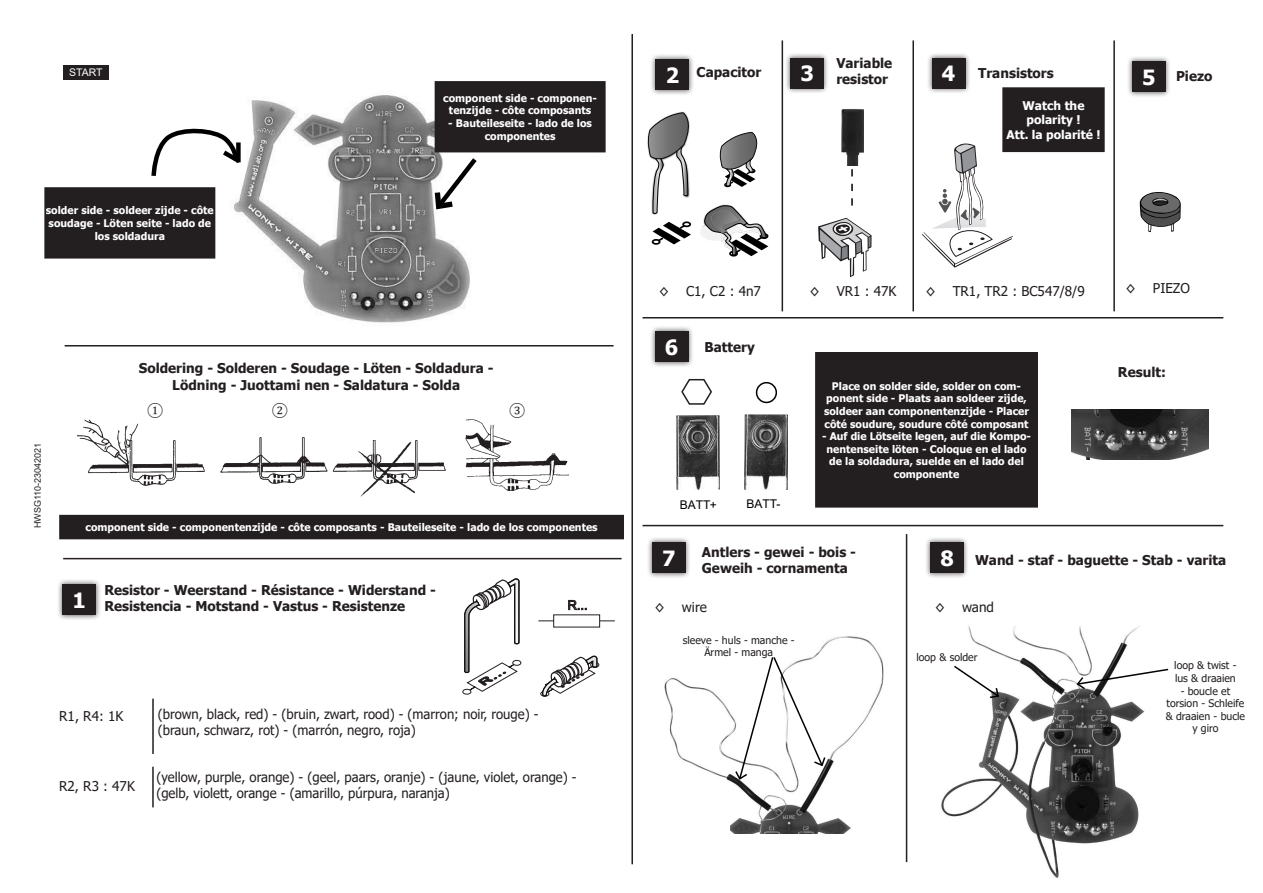
<style>
.page{position:relative;width:1263px;height:893px;background:#fff}
.page>*{position:absolute;margin:0;border:0;box-sizing:border-box;transform-origin:0 0}
.t1{font:700 21px "Tahoma";color:#fff}
.t2{font:700 13.5px/16.2px "Tahoma";color:#231f20}
.t3{font:13.5px/16.2px "Tahoma";color:#231f20}
.t4{font:13.5px "Cambria Math";color:#231f20}
.t5{font:12.9px "Arial";color:#231f20}
.t6{font:700 12px/14.4px "Tahoma";color:#fff;text-align:center}
.t7{font:12px "Arial";color:#000}
.t8{font:700 10.5px/12.6px "Tahoma";color:#fff;text-align:center}
.t9{font:10.5px/12.6px "Tahoma";color:#231f20;text-align:center}
.t10{font:10.5px "Arial";letter-spacing:-.01em;color:#fff}
.t11{font:9px "Arial";color:#231f20}
</style>
<div class="page">
<img style="left:234px;top:91px;width:249px;height:232px">
<hr style="left:65px;top:345px;width:549px;height:1px;background:#231f20">
<div style="left:435px;top:82px;width:170px;height:70px;background:#231f20"></div>
<div style="left:435px;top:81px;width:171px;height:71px;border:2px solid #231f20"></div>
<img style="left:78px;top:419px;width:127px;height:67px">
<img style="left:220px;top:437px;width:99px;height:47px">
<img style="left:319px;top:440px;width:127px;height:57px">
<img style="left:465px;top:419px;width:104px;height:72px">
<div style="left:63px;top:65px;width:45px;height:15px;background:#231f20"></div>
<div style="left:45px;top:188px;width:170px;height:70px;background:#231f20"></div>
<div style="left:44px;top:187px;width:171px;height:72px;border:2px solid #231f20"></div>
<div style="left:60px;top:516px;width:563px;height:23px;background:#231f20"></div>
<div style="left:59px;top:515px;width:565px;height:24px;border:2px solid #231f20"></div>
<svg style="left:432px;top:153px;width:49px;height:60px"></svg>
<svg style="left:151px;top:121px;width:94px;height:59px"></svg>
<div style="left:816px;top:353px;width:221px;height:154px;background:#231f20"></div>
<div style="left:815px;top:352px;width:223px;height:156px;border:2px solid #231f20"></div>
<img style="left:1071px;top:410px;width:137px;height:50px">
<img style="left:664px;top:636px;width:220px;height:197px">
<svg style="left:734px;top:655px;width:93px;height:126px"></svg>
<img style="left:941px;top:626px;width:204px;height:252px">
<svg style="left:952px;top:664px;width:48px;height:35px"></svg>
<svg style="left:1075px;top:668px;width:94px;height:23px"></svg>
<hr style="left:63px;top:558px;width:558px;height:1px;background:#231f20">
<hr style="left:642px;top:317px;width:581px;height:1px;background:#231f20">
<hr style="left:631px;top:34px;width:2px;height:830px;background:#231f20">
<div style="left:1003px;top:88px;width:101px;height:63px;background:#231f20"></div>
<div style="left:1002px;top:87px;width:103px;height:65px;border:2px solid #231f20"></div>
<div style="left:57px;top:578px;width:45px;height:43px;background:#231f20;opacity:.75"></div>
<div style="left:63px;top:584px;width:33px;height:31px;background:#231f20"></div>
<div style="left:650px;top:53px;width:45px;height:43px;background:#231f20;opacity:.75"></div>
<div style="left:656px;top:59px;width:33px;height:31px;background:#231f20"></div>
<div style="left:785px;top:52px;width:44px;height:43px;background:#231f20;opacity:.75"></div>
<div style="left:790px;top:58px;width:34px;height:31px;background:#231f20"></div>
<div style="left:462px;top:689px;width:9px;height:6px;border:1px solid #231f20;border-radius:50%"></div>
<div style="left:512px;top:660px;width:9px;height:6px;border:1px solid #231f20;border-radius:50%"></div>
<div style="left:540px;top:691px;width:9px;height:6px;border:1px solid #231f20;border-radius:50%"></div>
<div style="left:590px;top:662px;width:9px;height:6px;border:1px solid #231f20;border-radius:50%"></div>
<svg style="left:568px;top:600px;width:18px;height:10px"></svg>
<hr style="left:538px;top:620px;width:77px;height:1px;background:#231f20">
<svg style="left:463px;top:578px;width:57px;height:114px"></svg>
<svg style="left:541px;top:655px;width:57px;height:42px"></svg>
<div style="left:554px;top:615px;width:46px;height:12px;background:#fff"></div>
<hr style="left:152px;top:699px;width:2px;height:55px;background:#231f20">
<hr style="left:152px;top:767px;width:2px;height:40px;background:#231f20">
<hr style="left:781px;top:40px;width:2px;height:271px;background:#231f20">
<svg style="left:647px;top:113px;width:121px;height:144px"></svg>
<svg style="left:818px;top:218px;width:53px;height:59px"></svg>
<div style="left:926px;top:52px;width:45px;height:43px;background:#231f20;opacity:.75"></div>
<div style="left:932px;top:58px;width:33px;height:31px;background:#231f20"></div>
<hr style="left:642px;top:525px;width:581px;height:1px;background:#231f20">
<div style="left:1126px;top:55px;width:45px;height:43px;background:#231f20;opacity:.75"></div>
<div style="left:1132px;top:61px;width:33px;height:31px;background:#231f20"></div>
<svg style="left:922px;top:143px;width:91px;height:125px"></svg>
<div style="left:649px;top:326px;width:45px;height:42px;background:#231f20;opacity:.75"></div>
<div style="left:655px;top:331px;width:33px;height:31px;background:#231f20"></div>
<hr style="left:906px;top:534px;width:1px;height:328px;background:#231f20">
<div style="left:646px;top:536px;width:45px;height:43px;background:#231f20;opacity:.75"></div>
<div style="left:652px;top:542px;width:34px;height:31px;background:#231f20"></div>
<img style="left:841px;top:109px;width:23px;height:56px">
<svg style="left:851px;top:169px;width:2px;height:37px"></svg>
<hr style="left:912px;top:40px;width:2px;height:271px;background:#231f20">
<svg style="left:1140px;top:192px;width:41px;height:40px"></svg>
<img style="left:676px;top:415px;width:44px;height:74px">
<img style="left:745px;top:414px;width:42px;height:75px">
<hr style="left:1113px;top:40px;width:2px;height:271px;background:#231f20">
<div style="left:676px;top:794px;width:54px;height:60px;background:#fff"></div>
<div style="left:924px;top:536px;width:45px;height:43px;background:#231f20;opacity:.75"></div>
<div style="left:930px;top:542px;width:34px;height:31px;background:#231f20"></div>
<div style="left:756px;top:382px;width:21px;height:21px;border:2px solid #000;border-radius:50%"></div>
<svg style="left:681px;top:378px;width:31px;height:27px"></svg>
<p class="t10" style="left:69px;top:65px;width:35px">START</p>
<p class="t8" style="left:46px;top:205px;width:169px">solder side - soldeer zijde - côte soudage - Löten seite - lado de los soldadura</p>
<p class="t8" style="left:443px;top:92px;width:155px">component side - componen&shy;tenzijde - côte composants</p>
<p class="t8" style="left:448px;top:117px;width:145px">- Bauteileseite - lado de los componentes</p>
<p class="t2" style="left:139px;top:361px;width:356px;text-align:center">Soldering - Solderen - Soudage - Löten - Soldadura -<br>Lödning - Juottami nen - Saldatura - Solda</p>
<p class="t11" style="left:32px;top:528px;width:87px;rotate:-90deg">HWSG110-23042021</p>
<p class="t4" style="left:147px;top:403px;width:18px">①</p>
<p class="t4" style="left:272px;top:403px;width:18px">②</p>
<p class="t4" style="left:509px;top:403px;width:18px">③</p>
<p class="t8" style="left:86px;top:521px;width:514px">component side - componentenzijde - côte composants - Bauteileseite - lado de los componentes</p>
<p class="t1" style="left:73px;top:585px;width:15px">1</p>
<p class="t2" style="left:104px;top:582px;width:333px">Resistor - Weerstand - Résistance - Widerstand -<br>Resistencia - Motstand - Vastus - Resistenze</p>
<p class="t5" style="left:568px;top:597px;width:21px">R...</p>
<p class="t3" style="left:59px;top:709px;width:66px">R1, R4: 1K</p>
<p class="t3" style="left:158px;top:707px;width:382px">(brown, black, red) - (bruin, zwart, rood) - (marron; noir, rouge) - (braun, schwarz, rot) - (marrón, negro, roja)</p>
<p class="t3" style="left:59px;top:778px;width:77px">R2, R3 : 47K</p>
<p class="t3" style="left:156px;top:770px;width:422px">(yellow, purple, orange) - (geel, paars, oranje) - (jaune, violet, orange) - (gelb, violett, orange - (amarillo, púrpura, naranja)</p>
<p class="t1" style="left:666px;top:60px;width:15px">2</p>
<p class="t1" style="left:800px;top:59px;width:15px">3</p>
<p class="t2" style="left:697px;top:65px;width:66px">Capacitor</p>
<p class="t2" style="left:836px;top:56px;width:57px">Variable resistor</p>
<p class="t1" style="left:942px;top:59px;width:15px">4</p>
<p class="t2" style="left:978px;top:66px;width:77px">Transistors</p>
<p class="t1" style="left:1142px;top:62px;width:15px">5</p>
<p class="t6" style="left:1022px;top:99px;width:63px">Watch the polarity !</p>
<p class="t6" style="left:1006px;top:128px;width:96px">Att. la polarité !</p>
<p class="t2" style="left:1176px;top:69px;width:38px">Piezo</p>
<p class="t3" style="left:659px;top:284px;width:11px">◊</p>
<p class="t3" style="left:686px;top:284px;width:76px">C1, C2 : 4n7</p>
<p class="t3" style="left:810px;top:284px;width:11px">◊</p>
<p class="t3" style="left:837px;top:284px;width:61px">VR1 : 47K</p>
<p class="t1" style="left:665px;top:333px;width:15px">6</p>
<p class="t2" style="left:705px;top:339px;width:52px">Battery</p>
<p class="t3" style="left:926px;top:284px;width:11px">◊</p>
<p class="t3" style="left:953px;top:284px;width:134px">TR1, TR2 : BC547/8/9</p>
<p class="t7" style="left:680px;top:496px;width:39px">BATT+</p>
<p class="t7" style="left:746px;top:496px;width:36px">BATT-</p>
<p class="t8" style="left:824px;top:380px;width:206px">Place on solder side, solder on com&shy;ponent side - Plaats aan soldeer zijde, soldeer aan componentenzijde - Placer côté soudure, soudure côté composant</p>
<p class="t8" style="left:822px;top:430px;width:210px">- Auf die Lötseite legen, auf die Kompo&shy;nentenseite löten - Coloque en el lado de la soldadura, suelde en el lado del componente</p>
<p class="t3" style="left:1126px;top:280px;width:11px">◊</p>
<p class="t3" style="left:1153px;top:280px;width:39px">PIEZO</p>
<p class="t2" style="left:1118px;top:365px;width:50px">Result:</p>
<p class="t1" style="left:662px;top:543px;width:15px">7</p>
<p class="t2" style="left:702px;top:544px;width:156px">Antlers - gewei - bois -<br>Geweih - cornamenta</p>
<p class="t3" style="left:655px;top:600px;width:11px">◊</p>
<p class="t3" style="left:682px;top:600px;width:27px">wire</p>
<p class="t9" style="left:683px;top:634px;width:113px">sleeve - huls - manche -<br>Ärmel - manga</p>
<p class="t1" style="left:940px;top:543px;width:15px">8</p>
<p class="t2" style="left:975px;top:552px;width:253px">Wand - staf - baguette - Stab - varita</p>
<p class="t3" style="left:935px;top:600px;width:11px">◊</p>
<p class="t3" style="left:962px;top:600px;width:33px">wand</p>
<p class="t9" style="left:916px;top:652px;width:63px">loop &amp; solder</p>
<p class="t9" style="left:1174px;top:660px;width:64px;text-align:left">loop &amp; twist - lus &amp; draaien</p>
<p class="t9" style="left:1166px;top:685px;width:81px">- boucle et torsion - Schleife &amp; draaien - bucle y giro</p>
</div>
